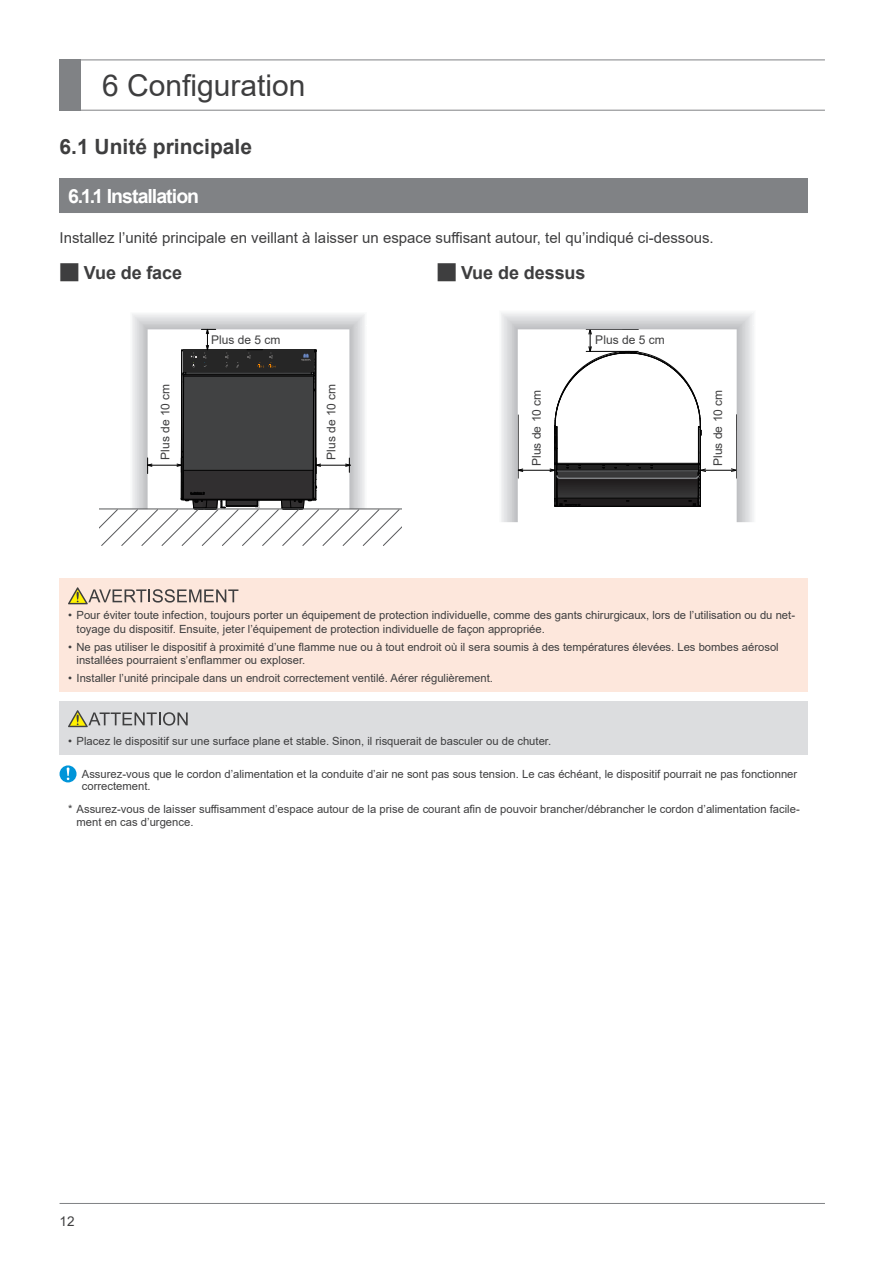
<style>
.page{position:relative;width:893px;height:1263px;background:#fff}
.page>*{position:absolute;margin:0;border:0;box-sizing:border-box;transform-origin:0 0}
.t1{font:30px "Arial";color:#3e3e3f}
.t2{font:700 21px "Arial";color:#3e3e3f}
.t3{font:700 19.5px "Arial";letter-spacing:-.05em;color:#fff}
.t4{font:700 18px "Arial";letter-spacing:-.005em;color:#3e3e3f}
.t5{font:15px "Arial";color:#3e3e3f}
.t6{font:13.5px "Arial";color:#3e3e3f}
.t7{font:12px "Arial";color:#3e3e3f}
.t8{font:11.25px/13.5px "Arial";color:#3e3e3f}
.s1{font-family:"Meiryo"}
</style>
<div class="page">
<hr style="left:60px;top:1203px;width:765px;height:1px;background:#808285">
<hr style="left:60px;top:110px;width:765px;height:1px;background:#808285">
<div style="left:60px;top:60px;width:21px;height:51px;background:#808285"></div>
<hr style="left:60px;top:60px;width:765px;height:1px;background:#808285">
<svg style="left:60px;top:765px;width:17px;height:17px"></svg>
<svg style="left:501px;top:313px;width:253px;height:209px"></svg>
<div style="left:60px;top:579px;width:748px;height:113px;background:#fde7dc"></div>
<svg style="left:68px;top:178px;width:334px;height:427px"></svg>
<div style="left:60px;top:702px;width:748px;height:53px;background:#dcdddf"></div>
<svg style="left:68px;top:710px;width:120px;height:17px"></svg>
<div style="left:60px;top:179px;width:748px;height:34px;background:#808285"></div>
<h1 class="t1" style="left:102px;top:65px;width:205px">6 Configuration</h1>
<h2 class="t2" style="left:60px;top:132px;width:194px">6.1 Unité principale</h2>
<h3 class="t3" style="left:68px;top:182px;width:133px">6.1.1 Installation</h3>
<h3 class="t5" style="left:60px;top:227px;width:656px">Installez l’unité principale en veillant à laisser un espace suffisant autour, tel qu’indiqué ci-dessous.</h3>
<h3 class="t4" style="left:61px;top:260px;width:123px"><span class="s1">█</span> Vue de face</h3>
<h3 class="t4" style="left:438px;top:260px;width:149px"><span class="s1">█</span> Vue de dessus</h3>
<p class="t7" style="left:211px;top:332px;width:71px">Plus de 5 cm</p>
<p class="t7" style="left:595px;top:331px;width:71px">Plus de 5 cm</p>
<p class="t7" style="left:157px;top:460px;width:78px;rotate:-90deg">Plus de 10 cm</p>
<p class="t7" style="left:323px;top:460px;width:78px;rotate:-90deg">Plus de 10 cm</p>
<p class="t7" style="left:528px;top:466px;width:78px;rotate:-90deg">Plus de 10 cm</p>
<p class="t7" style="left:710px;top:466px;width:78px;rotate:-90deg">Plus de 10 cm</p>
<p class="t8" style="left:77px;top:608px;width:720px;text-indent:-9px">• Pour éviter toute infection, toujours porter un équipement de protection individuelle, comme des gants chirurgicaux, lors de l’utilisation ou du net&shy;toyage du dispositif. Ensuite, jeter l’équipement de protection individuelle de façon appropriée.</p>
<p class="t8" style="left:77px;top:640px;width:704px;text-indent:-9px">• Ne pas utiliser le dispositif à proximité d’une flamme nue ou à tout endroit où il sera soumis à des températures élevées. Les bombes aérosol installées pourraient s’enflammer ou exploser.</p>
<p class="t8" style="left:68px;top:671px;width:426px">• Installer l’unité principale dans un endroit correctement ventilé. Aérer régulièrement.</p>
<p class="t8" style="left:68px;top:734px;width:485px">• Placez le dispositif sur une surface plane et stable. Sinon, il risquerait de basculer ou de chuter.</p>
<p class="t8" style="left:82px;top:767px;width:717px;line-height:12.8px">Assurez-vous que le cordon d’alimentation et la conduite d’air ne sont pas sous tension. Le cas échéant, le dispositif pourrait ne pas fonctionner correctement.</p>
<p class="t8" style="left:77px;top:802px;width:725px;line-height:12.8px;text-indent:-9px">* Assurez-vous de laisser suffisamment d’espace autour de la prise de courant afin de pouvoir brancher/débrancher le cordon d’alimentation facile&shy;ment en cas d’urgence.</p>
<p class="t6" style="left:60px;top:1211px;width:17px">12</p>
</div>
